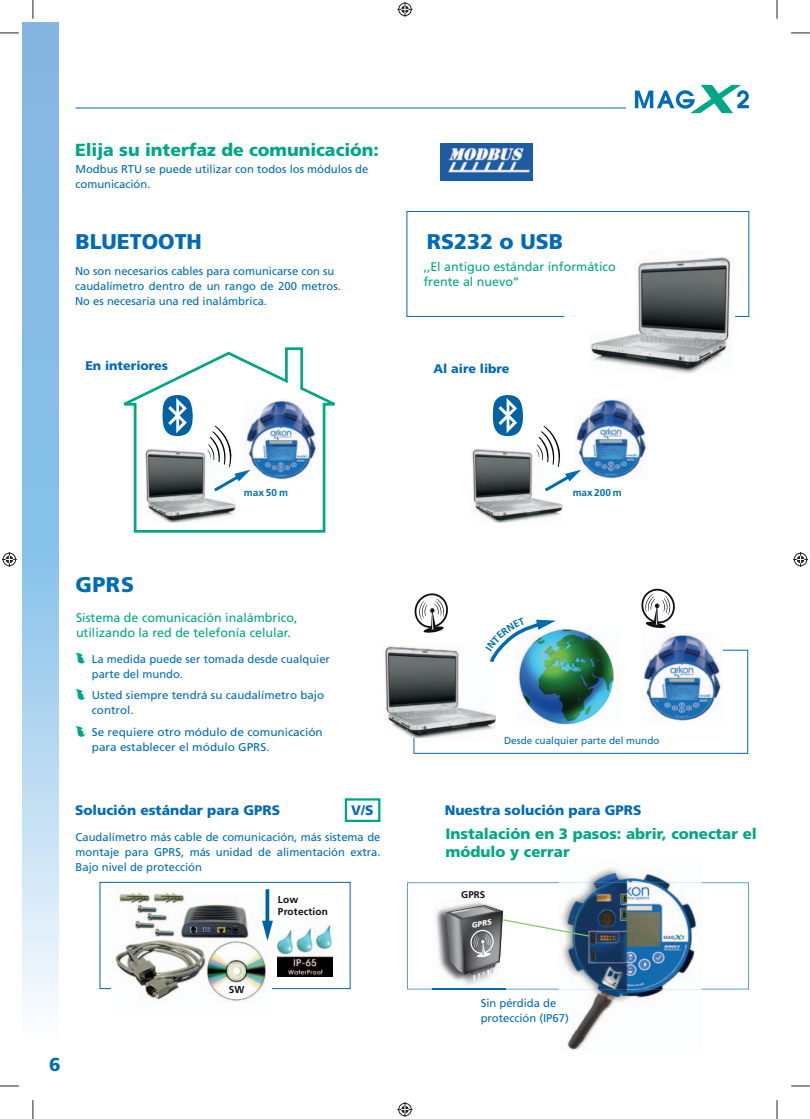
<style>
.page{position:relative;width:810px;height:1119px;background:#fff}
.page>*{position:absolute;margin:0;border:0;box-sizing:border-box;transform-origin:0 0}
.t1{font:900 21.25px "Frutiger CE";color:#006bb6}
.t2{font:900 18.75px "Frutiger CE";color:#006bb6}
.t3{font:900 17.5px "Frutiger CE";color:#00a786}
.t4{font:900 15px/18px "Frutiger CE";color:#00a786}
.t5{font:900 13.75px "Frutiger CE";color:#006bb6}
.t6{font:12.5px/15px "Frutiger";color:#00a786}
.t7{font:900 12.5px "Frutiger CE";color:#006bb6}
.t8{font:11.25px/15px "Frutiger";color:#006bb6}
.t9{font:11.25px/15px "Frutiger";color:#006bb6;scale:1.05 1}
.t10{font:10px "Frutiger";color:#006bb6}
.t11{font:10px "Frutiger CE";color:#006dae}
.t12{font:700 10px/12px "Frutiger CE";letter-spacing:.02em;color:#0e0c15}
.t13{font:700 10px "Frutiger CE";color:#006dae}
.t14{font:700 9.75px "Frutiger CE";color:#0e0c15}
.t15{font:italic 900 7.5px "Frutiger CE";color:#fff}
</style>
<div class="page">
<svg style="left:22px;top:22px;width:36px;height:984px;background:#9fcaeb"></svg>
<svg style="left:635px;top:85px;width:114px;height:28px"></svg>
<hr style="left:75px;top:108px;width:551px;height:1px;background:#006bb6">
<div style="left:345px;top:798px;width:35px;height:24px;border:2px solid #00a786"></div>
<img style="left:441px;top:143px;width:92px;height:37px">
<div style="left:407px;top:211px;width:342px;height:105px;border:1px solid #006bb6"></div>
<svg style="left:76px;top:652px;width:10px;height:11px"></svg>
<svg style="left:76px;top:689px;width:10px;height:10px"></svg>
<svg style="left:76px;top:726px;width:10px;height:10px"></svg>
<img style="left:383px;top:645px;width:30px;height:92px">
<div style="left:100px;top:881px;width:250px;height:107px;border:1px solid #0162a4"></div>
<img style="left:112px;top:887px;width:160px;height:114px">
<img style="left:278px;top:924px;width:54px;height:52px">
<hr style="left:266px;top:889px;width:3px;height:35px;background:#0162a4">
<svg style="left:262px;top:920px;width:11px;height:20px"></svg>
<svg style="left:407px;top:882px;width:342px;height:107px"></svg>
<img style="left:433px;top:898px;width:72px;height:92px">
<img style="left:433px;top:988px;width:72px;height:1px">
<img style="left:559px;top:868px;width:143px;height:182px">
<img style="left:559px;top:882px;width:143px;height:107px">
<svg style="left:446px;top:904px;width:144px;height:76px"></svg>
<svg style="left:123px;top:347px;width:212px;height:186px"></svg>
<svg style="left:207px;top:426px;width:44px;height:68px"></svg>
<svg style="left:163px;top:395px;width:31px;height:41px"></svg>
<img style="left:580px;top:398px;width:67px;height:81px">
<img style="left:472px;top:448px;width:91px;height:74px">
<svg style="left:536px;top:426px;width:45px;height:68px"></svg>
<svg style="left:493px;top:395px;width:31px;height:41px"></svg>
<img style="left:591px;top:259px;width:141px;height:113px">
<div style="left:564px;top:243px;width:70px;height:88px;background:#fff"></div>
<svg style="left:0;top:32px;width:19px;height:2px"></svg>
<svg style="left:791px;top:32px;width:19px;height:2px"></svg>
<svg style="left:0;top:1085px;width:19px;height:1px"></svg>
<svg style="left:791px;top:1085px;width:19px;height:1px"></svg>
<svg style="left:32px;top:0;width:2px;height:19px"></svg>
<svg style="left:32px;top:1100px;width:2px;height:18px"></svg>
<svg style="left:776px;top:0;width:2px;height:19px"></svg>
<svg style="left:776px;top:1100px;width:2px;height:18px"></svg>
<svg style="left:397px;top:2px;width:15px;height:15px"></svg>
<svg style="left:397px;top:1102px;width:15px;height:14px"></svg>
<svg style="left:2px;top:552px;width:15px;height:15px"></svg>
<svg style="left:793px;top:552px;width:15px;height:15px"></svg>
<img style="left:413px;top:588px;width:335px;height:165px">
<h3 class="t3" style="left:75px;top:141px;width:305px">Elija su interfaz de comunicación:</h3>
<p class="t8" style="left:75px;top:163px;width:294px">Modbus RTU se puede utilizar con todos los módulos de comunicación.</p>
<h1 class="t1" style="left:76px;top:231px;width:128px">BLUETOOTH</h1>
<p class="t8" style="left:75px;top:264px;width:267px">No son necesarios cables para comunicarse con su caudalímetro dentro de un rango de 200 metros.<br>No es necesaria una red inalámbrica.</p>
<h1 class="t1" style="left:427px;top:232px;width:137px">RS232 o USB</h1>
<p class="t6" style="left:423px;top:260px;width:194px">‚‚El antiguo estándar informático frente al nuevo‘‘</p>
<p class="t7" style="left:85px;top:360px;width:84px">En interiores</p>
<p class="t7" style="left:434px;top:363px;width:77px">Al aire libre</p>
<p class="t13" style="left:244px;top:486px;width:45px">max 50 m</p>
<p class="t13" style="left:573px;top:486px;width:51px">max 200 m</p>
<h1 class="t1" style="left:76px;top:574px;width:60px">GPRS</h1>
<p class="t6" style="left:76px;top:610px;width:223px">Sistema de comunicación inalámbrico, utilizando la red de telefonía celular.</p>
<p class="t8" style="left:92px;top:652px;width:240px">La medida puede ser tomada desde cualquier parte del mundo.</p>
<p class="t8" style="left:92px;top:688px;width:234px">Usted siempre tendrá su caudalímetro bajo control.</p>
<p class="t9" style="left:92px;top:725px;width:222px">Se requiere otro módulo de comunicación para establecer el módulo GPRS.</p>
<p class="t11" style="left:504px;top:735px;width:157px">Anywhere in the WHOLE WORLD</p>
<p class="t10" style="left:504px;top:736px;width:157px">Desde cualquier parte del mundo</p>
<p class="t5" style="left:75px;top:803px;width:207px">Solución estándar para GPRS</p>
<p class="t5" style="left:445px;top:803px;width:198px">Nuestra solución para GPRS</p>
<p class="t8" style="left:76px;top:829px;width:306px;text-align:justify">Caudalímetro más cable de comunicación, más sistema de montaje para GPRS, más unidad de alimentación extra.<br>Bajo nivel de protección</p>
<h3 class="t4" style="left:446px;top:825px;width:313px">Instalación en 3 pasos: abrir, conectar el módulo y cerrar</h3>
<p class="t5" style="left:351px;top:803px;width:24px">V/S</p>
<p class="t12" style="left:278px;top:893px;width:51px">Low<br>Protection</p>
<p class="t14" style="left:461px;top:889px;width:26px">GPRS</p>
<p class="t15" style="left:471px;top:922px;width:22px;rotate:-11deg">GPRS</p>
<h2 class="t2" style="left:49px;top:1055px;width:13px">6</h2>
<p class="t12" style="left:229px;top:982px;width:17px">SW</p>
<p class="t8" style="left:481px;top:995px;width:90px">Sin pérdida de protección (IP67)</p>
</div>
